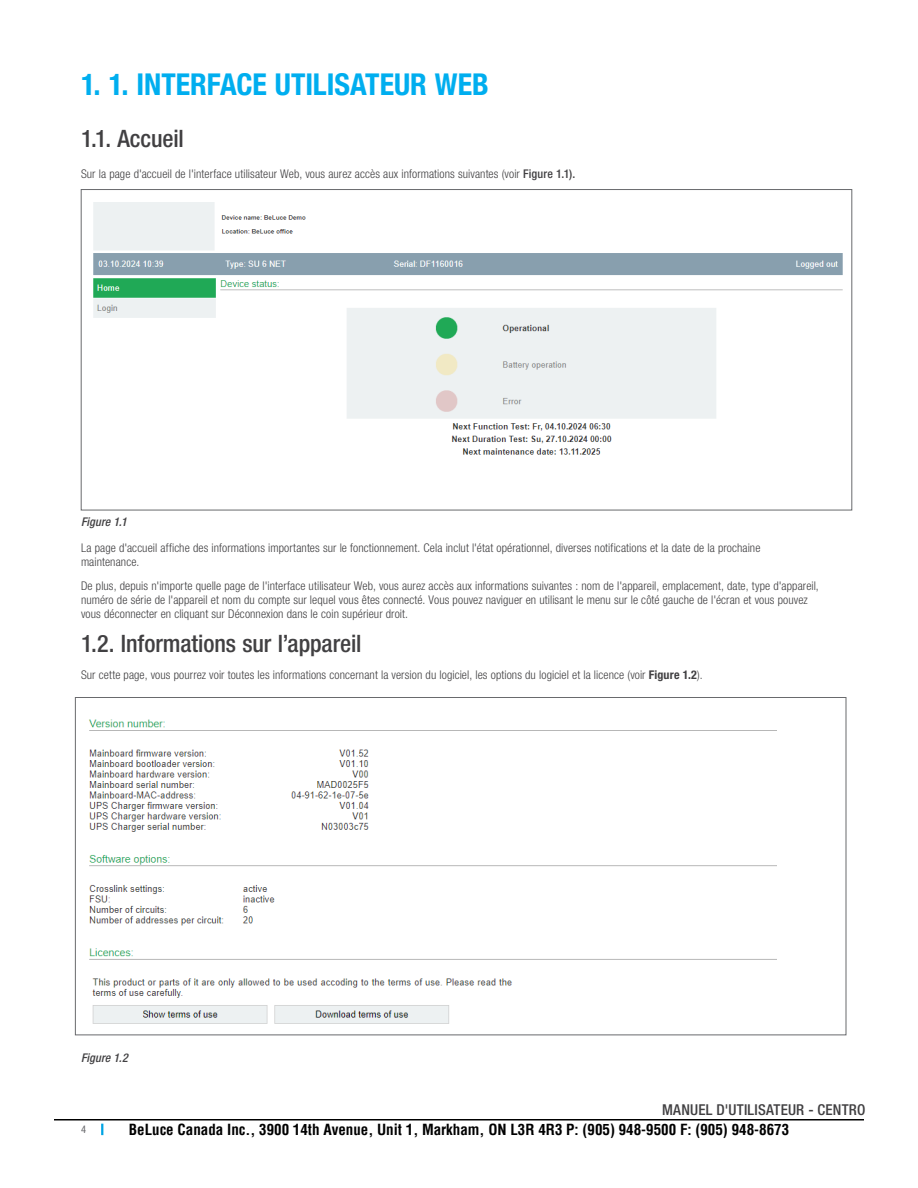
<style>
.page{position:relative;width:918px;height:1188px;background:#fff}
.page>*{position:absolute;margin:0;border:0;box-sizing:border-box;transform-origin:0 0}
.t1{font:700 condensed 30px "Helvetica Neue LT Com";color:#00aeef}
.t2{font:500 condensed 24px "Helvetica Neue LT Pro";letter-spacing:-.005em;color:#414042}
.t3{font:700 condensed 15px "Helvetica";color:#000}
.t4{font:500 condensed 15px "Helvetica Neue LT Pro";letter-spacing:.015em;color:#414042}
.t5{font:300 condensed 12px/14.4px "Helvetica Neue LT Pro";letter-spacing:.01em;color:#414042}
.t6{font:italic 500 condensed 12px "Helvetica Neue LT Pro";letter-spacing:.005em;color:#414042}
.t7{font:condensed 10.5px "Helvetica Neue LT Pro";color:#696a6d}
.s1{font-weight:500}
.s2{font-weight:700}
</style>
<div class="page">
<img style="left:93px;top:202px;width:750px;height:253px">
<img style="left:89px;top:719px;width:687px;height:305px">
<hr style="left:54px;top:1119px;width:810px;height:1px;background:#000">
<svg style="left:101px;top:1124px;width:2px;height:11px"></svg>
<h1 class="t1" style="left:81px;top:66px;width:409px">1. 1. INTERFACE UTILISATEUR WEB</h1>
<h2 class="t2" style="left:81px;top:125px;width:104px">1.1. Accueil</h2>
<p class="t5" style="left:81px;top:166px;width:496px">Sur la page d'accueil de l'interface utilisateur Web, vous aurez accès aux informations suivantes (voir <span class="s1">Figure 1.1).</span></p>
<p class="t6" style="left:81px;top:515px;width:47px">Figure 1.1</p>
<p class="t5" style="left:81px;top:540px;width:681px">La page d'accueil affiche des informations importantes sur le fonctionnement. Cela inclut l'état opérationnel, diverses notifications et la date de la prochaine maintenance.</p>
<p class="t5" style="left:81px;top:578px;width:739px">De plus, depuis n'importe quelle page de l'interface utilisateur Web, vous aurez accès aux informations suivantes : nom de l'appareil, emplacement, date, type d'appareil, numéro de série de l'appareil et nom du compte sur lequel vous êtes connecté. Vous pouvez naviguer en utilisant le menu sur le côté gauche de l'écran et vous pouvez vous déconnecter en cliquant sur Déconnexion dans le coin supérieur droit.</p>
<h2 class="t2" style="left:81px;top:629px;width:282px">1.2. Informations sur l’appareil</h2>
<p class="t5" style="left:81px;top:668px;width:623px">Sur cette page, vous pourrez voir toutes les informations concernant la version du logiciel, les options du logiciel et la licence (voir <span class="s2">Figure 1.2</span>).</p>
<p class="t6" style="left:81px;top:1051px;width:48px">Figure 1.2</p>
<p class="t4" style="left:662px;top:1100px;width:205px">MANUEL D'UTILISATEUR - CENTRO</p>
<p class="t7" style="left:81px;top:1123px;width:7px">4</p>
<p class="t3" style="left:129px;top:1119px;width:662px">BeLuce Canada Inc., 3900 14th Avenue, Unit 1, Markham, ON L3R 4R3 P: (905) 948-9500 F: (905) 948-8673</p>
</div>
